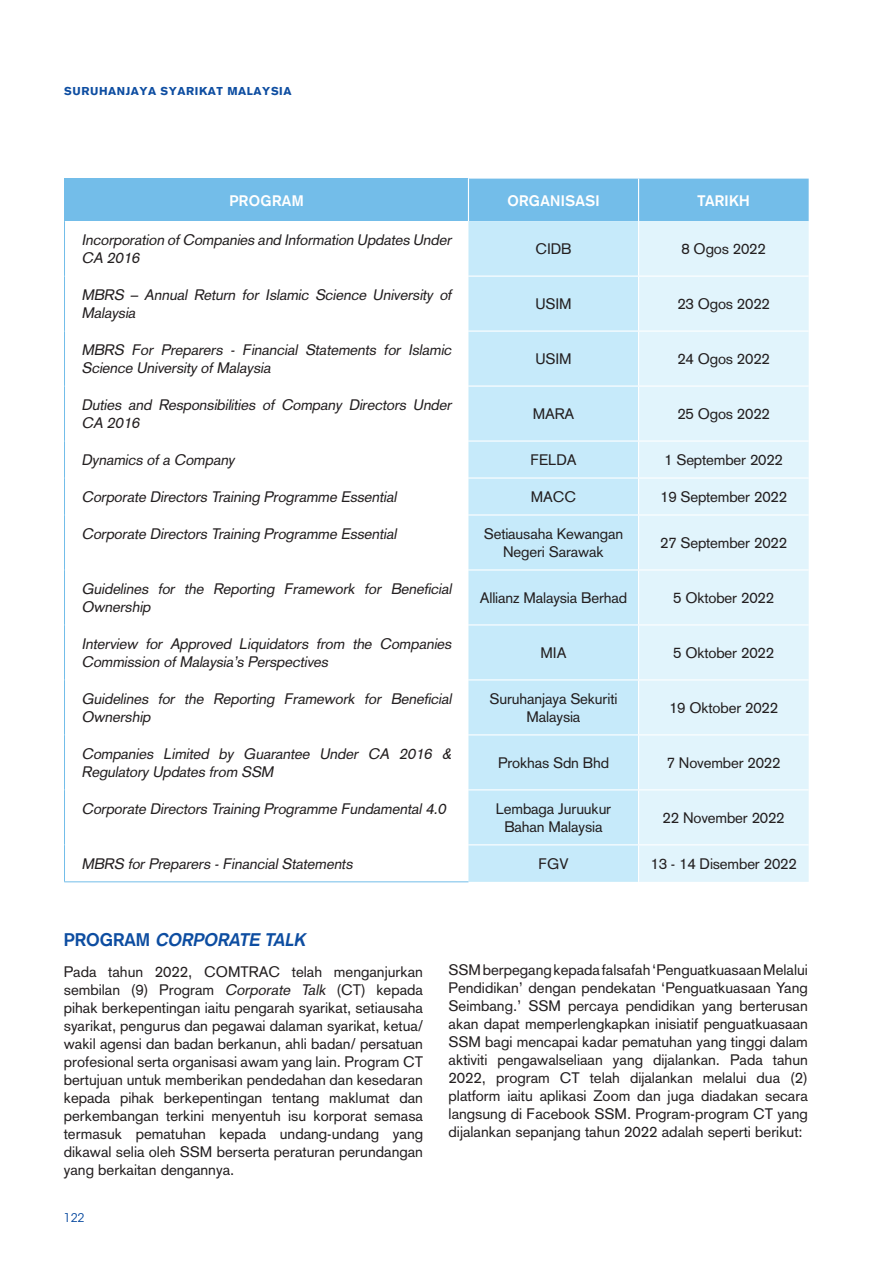
<style>
.page{position:relative;width:893px;height:1263px;background:#fff}
.page>*{position:absolute;margin:0;border:0;box-sizing:border-box;transform-origin:0 0}
.t1{font:italic 700 18px "Akzidenz Grotesk";color:#0d4da1}
.t2{font:15px/18px "Akzidenz Grotesk";letter-spacing:-.01em;color:#231f20;text-align:center}
.t3{font:italic 15px/18px "Akzidenz Grotesk";color:#231f20}
.t4{font:700 15px "Akzidenz Grotesk";letter-spacing:.025em;color:#fff}
.t5{font:12px "ITC Avant Garde Std";color:#0d4da1}
.t6{font:900 11.25px "Akzidenz Grotesk";letter-spacing:.05em;color:#0d4da1}
.s1{font-style:normal}
.s2{font-style:italic}
</style>
<div class="page">
<div style="left:65px;top:179px;width:403px;height:42px;background:#73bde9"></div>
<div style="left:469px;top:179px;width:340px;height:42px;background:#73bde9"></div>
<div style="left:468px;top:221px;width:170px;height:661px;background:#c6eafa"></div>
<div style="left:639px;top:221px;width:170px;height:661px;background:#e1f4fc"></div>
<hr style="left:638px;top:179px;width:1px;height:42px;background:#fff">
<hr style="left:468px;top:276px;width:171px;height:1px;background:#fff">
<hr style="left:639px;top:276px;width:170px;height:1px;background:#fff">
<hr style="left:468px;top:330px;width:171px;height:2px;background:#fff">
<hr style="left:639px;top:330px;width:170px;height:2px;background:#fff">
<hr style="left:468px;top:385px;width:171px;height:2px;background:#fff">
<hr style="left:639px;top:385px;width:170px;height:2px;background:#fff">
<hr style="left:468px;top:440px;width:171px;height:2px;background:#fff">
<hr style="left:639px;top:440px;width:170px;height:2px;background:#fff">
<hr style="left:468px;top:477px;width:171px;height:2px;background:#fff">
<hr style="left:639px;top:477px;width:170px;height:2px;background:#fff">
<hr style="left:468px;top:514px;width:171px;height:1px;background:#fff">
<hr style="left:639px;top:514px;width:170px;height:1px;background:#fff">
<hr style="left:468px;top:569px;width:171px;height:1px;background:#fff">
<hr style="left:639px;top:569px;width:170px;height:1px;background:#fff">
<hr style="left:468px;top:624px;width:171px;height:1px;background:#fff">
<hr style="left:639px;top:624px;width:170px;height:1px;background:#fff">
<hr style="left:468px;top:679px;width:171px;height:1px;background:#fff">
<hr style="left:639px;top:679px;width:170px;height:1px;background:#fff">
<hr style="left:468px;top:734px;width:171px;height:1px;background:#fff">
<hr style="left:639px;top:734px;width:170px;height:1px;background:#fff">
<hr style="left:468px;top:789px;width:171px;height:1px;background:#fff">
<hr style="left:639px;top:789px;width:170px;height:1px;background:#fff">
<hr style="left:468px;top:844px;width:171px;height:1px;background:#fff">
<hr style="left:639px;top:844px;width:170px;height:1px;background:#fff">
<hr style="left:64px;top:221px;width:1px;height:55px;background:#73bde9">
<hr style="left:64px;top:276px;width:1px;height:55px;background:#73bde9">
<hr style="left:64px;top:331px;width:1px;height:55px;background:#73bde9">
<hr style="left:64px;top:386px;width:1px;height:55px;background:#73bde9">
<hr style="left:64px;top:441px;width:1px;height:37px;background:#73bde9">
<hr style="left:64px;top:478px;width:1px;height:37px;background:#73bde9">
<hr style="left:64px;top:515px;width:1px;height:55px;background:#73bde9">
<hr style="left:64px;top:570px;width:1px;height:55px;background:#73bde9">
<hr style="left:64px;top:625px;width:1px;height:55px;background:#73bde9">
<hr style="left:64px;top:680px;width:1px;height:55px;background:#73bde9">
<hr style="left:64px;top:735px;width:1px;height:55px;background:#73bde9">
<hr style="left:64px;top:790px;width:1px;height:55px;background:#73bde9">
<hr style="left:64px;top:845px;width:1px;height:37px;background:#73bde9">
<hr style="left:64px;top:881px;width:404px;height:1px;background:#73bde9">
<p class="t6" style="left:64px;top:84px;width:229px">SURUHANJAYA SYARIKAT MALAYSIA</p>
<p class="t4" style="left:229px;top:195px;width:76px">PROGRAM</p>
<p class="t4" style="left:507px;top:195px;width:94px">ORGANISASI</p>
<p class="t4" style="left:697px;top:195px;width:54px">TARIKH</p>
<p class="t3" style="left:82px;top:233px;width:374px">Incorporation ofCompanies and Information Updates Under<br>CA 2016</p>
<p class="t2" style="left:536px;top:242px;width:37px">CIDB</p>
<p class="t2" style="left:681px;top:242px;width:86px">8 Ogos 2022</p>
<p class="t3" style="left:82px;top:288px;width:374px">MBRS – Annual Return for Islamic Science University of<br>Malaysia</p>
<p class="t2" style="left:535px;top:297px;width:38px">USIM</p>
<p class="t2" style="left:677px;top:297px;width:94px">23 Ogos 2022</p>
<p class="t3" style="left:82px;top:343px;width:374px">MBRS For Preparers - Financial Statements for Islamic<br>Science University of Malaysia</p>
<p class="t2" style="left:535px;top:352px;width:38px">USIM</p>
<p class="t2" style="left:677px;top:352px;width:94px">24 Ogos 2022</p>
<p class="t3" style="left:82px;top:398px;width:374px">Duties and Responsibilities of Company Directors Under<br>CA 2016</p>
<p class="t2" style="left:533px;top:407px;width:43px">MARA</p>
<p class="t2" style="left:677px;top:407px;width:94px">25 Ogos 2022</p>
<p class="t3" style="left:82px;top:453px;width:157px">Dynamics of a Company</p>
<p class="t2" style="left:530px;top:453px;width:48px">FELDA</p>
<p class="t2" style="left:664px;top:453px;width:120px">1 September 2022</p>
<p class="t3" style="left:82px;top:489px;width:319px">Corporate Directors Training Programme Essential</p>
<p class="t2" style="left:531px;top:489px;width:47px">MACC</p>
<p class="t2" style="left:660px;top:489px;width:128px">19 September 2022</p>
<p class="t3" style="left:82px;top:526px;width:319px">Corporate Directors Training Programme Essential</p>
<p class="t2" style="left:484px;top:526px;width:141px">Setiausaha Kewangan<br>Negeri Sarawak</p>
<p class="t2" style="left:660px;top:535px;width:128px">27 September 2022</p>
<p class="t3" style="left:82px;top:581px;width:374px">Guidelines for the Reporting Framework for Beneficial<br>Ownership</p>
<p class="t2" style="left:480px;top:590px;width:149px">Allianz Malaysia Berhad</p>
<p class="t2" style="left:673px;top:590px;width:102px">5 Oktober 2022</p>
<p class="t3" style="left:82px;top:636px;width:374px">Interview for Approved Liquidators from the Companies<br>Commission of Malaysia’s Perspectives</p>
<p class="t2" style="left:541px;top:645px;width:27px">MIA</p>
<p class="t2" style="left:673px;top:645px;width:102px">5 Oktober 2022</p>
<p class="t3" style="left:82px;top:691px;width:374px">Guidelines for the Reporting Framework for Beneficial<br>Ownership</p>
<p class="t2" style="left:490px;top:691px;width:129px">Suruhanjaya Sekuriti<br>Malaysia</p>
<p class="t2" style="left:669px;top:700px;width:111px">19 Oktober 2022</p>
<p class="t3" style="left:82px;top:746px;width:374px">Companies Limited by Guarantee Under CA 2016 &amp;<br>Regulatory Updates from SSM</p>
<p class="t2" style="left:498px;top:755px;width:112px">Prokhas Sdn Bhd</p>
<p class="t2" style="left:667px;top:755px;width:115px">7 November 2022</p>
<p class="t3" style="left:82px;top:801px;width:368px">Corporate Directors Training Programme Fundamental 4.0</p>
<p class="t2" style="left:496px;top:801px;width:117px">Lembaga Juruukur<br>Bahan Malaysia</p>
<p class="t2" style="left:663px;top:810px;width:123px">22 November 2022</p>
<p class="t3" style="left:82px;top:856px;width:275px">MBRS for Preparers - Financial Statements</p>
<p class="t2" style="left:538px;top:856px;width:31px">FGV</p>
<p class="t2" style="left:650px;top:856px;width:148px">13 - 14 Disember 2022</p>
<p class="t1" style="left:64px;top:933px;width:243px"><span class="s1">P R O G R A M</span> CORPORATE TALK</p>
<p class="t2" style="left:64px;top:964px;width:361px;text-align:justify">Pada tahun 2022, COMTRAC telah menganjurkan sembilan (9) Program <span class="s2">Corporate Talk</span> (CT) kepada pihak berkepentingan iaitu pengarah syarikat, setiausaha syarikat, pengurus dan pegawai dalaman syarikat, ketua/ wakil agensi dan badan berkanun, ahli badan/ persatuan profesional serta organisasi awam yang lain. Program CT bertujuan untuk memberikan pendedahan dan kesedaran kepada pihak berkepentingan tentang maklumat dan perkembangan terkini menyentuh isu korporat semasa termasuk pematuhan kepada undang-undang yang dikawal selia oleh SSM berserta peraturan perundangan yang berkaitan dengannya.</p>
<p class="t2" style="left:449px;top:962px;width:361px;text-align:justify">SSM berpegang kepada falsafah ‘Penguatkuasaan Melalui Pendidikan’ dengan pendekatan ‘Penguatkuasaan Yang Seimbang.’ SSM percaya pendidikan yang berterusan akan dapat memperlengkapkan inisiatif penguatkuasaan SSM bagi mencapai kadar pematuhan yang tinggi dalam aktiviti pengawalseliaan yang dijalankan. Pada tahun 2022, program CT telah dijalankan melalui dua (2) platform iaitu aplikasi Zoom dan juga diadakan secara langsung di Facebook SSM. Program-program CT yang dijalankan sepanjang tahun 2022 adalah seperti berikut:</p>
<p class="t5" style="left:64px;top:1211px;width:22px">122</p>
</div>
